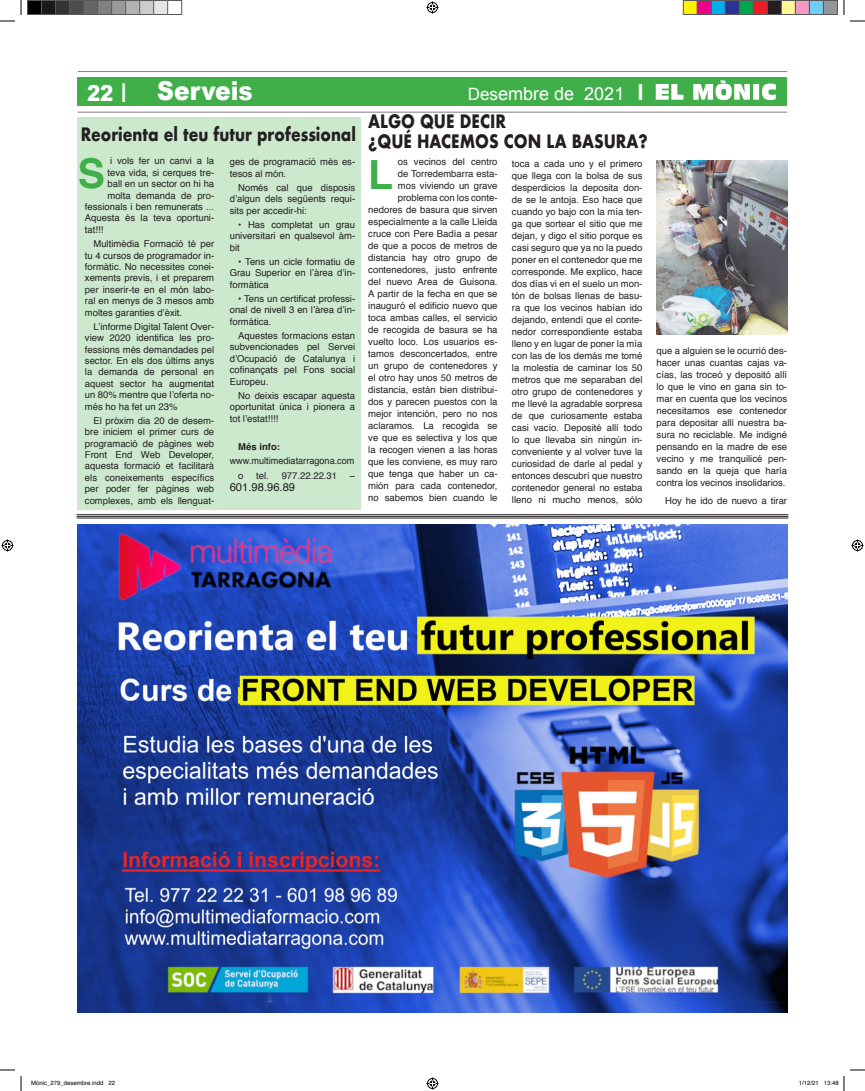
<style>
.page{position:relative;width:865px;height:1091px;background:#fff}
.page>*{position:absolute;margin:0;border:0;box-sizing:border-box;transform-origin:0 0}
.t1{font:700 41.2px "Helvetica";color:#40ae49}
.t2{font:700 40.2px "Helvetica";color:#40ae49}
.t3{font:900 26px "Arial";color:#fff;scale:.9 1}
.t4{font:700 18px/20px "Futura";color:#231f20;scale:.83 1}
.t5{font:18px "Arial";color:#fff}
.t6{font:11.2px "Helvetica";color:#231f20}
.t7{font:9.5px/12px "Helvetica";color:#231f20;text-align:justify}
.t8{font:9.5px/14.2px "Helvetica";color:#231f20;scale:.96 1}
.t9{font:700 9.5px "Helvetica";color:#231f20}
.t10{font:6px "Helvetica";color:#000}
.s1{font-size:22px}
.s2{font-weight:400}
.s3{font-size:17px}
.s4{font-weight:700;font-size:22px}
</style>
<div class="page">
<div style="left:78px;top:117px;width:283px;height:392px;background:#cce9ce"></div>
<div style="left:78px;top:78px;width:708px;height:28px;background:#40ae49"></div>
<svg style="left:655px;top:80px;width:120px;height:20px"></svg>
<hr style="left:78px;top:71px;width:708px;height:1px;background:#231f20">
<hr style="left:78px;top:112px;width:708px;height:1px;background:#231f20">
<img style="left:78px;top:524px;width:709px;height:488px">
<hr style="left:77px;top:514px;width:711px;height:1px;background:#231f20">
<hr style="left:77px;top:516px;width:711px;height:1px;background:#231f20">
<hr style="left:77px;top:518px;width:711px;height:1px;background:#231f20">
<img style="left:656px;top:161px;width:130px;height:174px">
<svg style="left:0;top:0;width:22px;height:22px"></svg>
<svg style="left:0;top:1069px;width:22px;height:22px"></svg>
<svg style="left:843px;top:0;width:21px;height:22px"></svg>
<svg style="left:426px;top:2px;width:12px;height:12px"></svg>
<svg style="left:426px;top:1077px;width:12px;height:12px"></svg>
<svg style="left:2px;top:539px;width:12px;height:12px"></svg>
<svg style="left:851px;top:539px;width:12px;height:12px"></svg>
<div style="left:28px;top:0;width:13px;height:14px;background:#000"></div>
<div style="left:27px;top:0;width:15px;height:15px;border:1px solid #595959"></div>
<div style="left:42px;top:0;width:14px;height:14px;background:#191919"></div>
<div style="left:41px;top:0;width:15px;height:15px;border:1px solid #595959"></div>
<div style="left:56px;top:0;width:14px;height:14px;background:#333"></div>
<div style="left:55px;top:0;width:15px;height:15px;border:1px solid #595959"></div>
<div style="left:70px;top:0;width:14px;height:14px;background:#4d4d4d"></div>
<div style="left:69px;top:0;width:15px;height:15px;border:1px solid #595959"></div>
<div style="left:84px;top:0;width:13px;height:14px;background:#666"></div>
<div style="left:83px;top:0;width:15px;height:15px;border:1px solid #595959"></div>
<div style="left:98px;top:0;width:14px;height:14px;background:#808080"></div>
<div style="left:97px;top:0;width:15px;height:15px;border:1px solid #595959"></div>
<div style="left:112px;top:0;width:13px;height:14px;background:#999"></div>
<div style="left:111px;top:0;width:15px;height:15px;border:1px solid #595959"></div>
<div style="left:126px;top:0;width:14px;height:14px;background:#b2b2b2"></div>
<div style="left:125px;top:0;width:15px;height:15px;border:1px solid #595959"></div>
<div style="left:140px;top:0;width:14px;height:14px;background:#ccc"></div>
<div style="left:139px;top:0;width:15px;height:15px;border:1px solid #595959"></div>
<div style="left:154px;top:0;width:13px;height:14px;background:#e5e5e5"></div>
<div style="left:153px;top:0;width:15px;height:15px;border:1px solid #595959"></div>
<div style="left:167px;top:0;width:15px;height:15px;border:1px solid #595959"></div>
<div style="left:683px;top:0;width:14px;height:14px;background:#fff101"></div>
<div style="left:682px;top:0;width:15px;height:15px;border:1px solid #595959"></div>
<div style="left:697px;top:0;width:14px;height:14px;background:#ed028c"></div>
<div style="left:696px;top:0;width:15px;height:15px;border:1px solid #595959"></div>
<div style="left:711px;top:0;width:14px;height:14px;background:#00aeef"></div>
<div style="left:710px;top:0;width:15px;height:15px;border:1px solid #595959"></div>
<div style="left:725px;top:0;width:14px;height:14px;background:#2e3092"></div>
<div style="left:724px;top:0;width:15px;height:15px;border:1px solid #595959"></div>
<div style="left:739px;top:0;width:14px;height:14px;background:#00a54f"></div>
<div style="left:738px;top:0;width:15px;height:15px;border:1px solid #595959"></div>
<div style="left:753px;top:0;width:14px;height:14px;background:#ee1d23"></div>
<div style="left:752px;top:0;width:15px;height:15px;border:1px solid #595959"></div>
<div style="left:767px;top:0;width:14px;height:14px;background:#231f20"></div>
<div style="left:766px;top:0;width:15px;height:15px;border:1px solid #595959"></div>
<div style="left:781px;top:0;width:14px;height:14px;background:#fff79a"></div>
<div style="left:780px;top:0;width:15px;height:15px;border:1px solid #595959"></div>
<div style="left:795px;top:0;width:14px;height:14px;background:#f499c2"></div>
<div style="left:794px;top:0;width:15px;height:15px;border:1px solid #595959"></div>
<div style="left:809px;top:0;width:14px;height:14px;background:#6bcff6"></div>
<div style="left:808px;top:0;width:15px;height:15px;border:1px solid #595959"></div>
<div style="left:823px;top:0;width:14px;height:14px;background:#939598"></div>
<div style="left:822px;top:0;width:15px;height:15px;border:1px solid #595959"></div>
<svg style="left:843px;top:1069px;width:21px;height:22px"></svg>
<h3 class="t3" style="left:87px;top:75px;width:186px"><span class="s1">22</span> <span class="s2">I</span> Serveis</h3>
<h3 class="t5" style="left:467px;top:83px;width:177px"><span class="s3">Des</span>embre de 2021 <span class="s4">I</span></h3>
<h3 class="t4" style="left:81px;top:124px;width:333px">Reorienta el teu futur professional</h3>
<p class="t7" style="left:110px;top:156px;width:105px">i vols fer un canvi a la</p>
<p class="t7" style="left:107px;top:167px;width:108px">teva vida, si cerques tre-</p>
<p class="t7" style="left:107px;top:179px;width:108px">ball en un sector on hi ha</p>
<p class="t7" style="left:107px;top:190px;width:108px">molta demanda de pro-</p>
<p class="t7" style="left:85px;top:202px;width:131px">fessionals i ben remunerats ...</p>
<p class="t7" style="left:85px;top:213px;width:131px">Aquesta és la teva oportuni-</p>
<p class="t7" style="left:85px;top:224px;width:20px">tat!!!</p>
<p class="t7" style="left:85px;top:239px;width:131px;line-height:11.4px;text-indent:9px">Multimèdia Formació té per tu 4 cursos de programador in&shy;formàtic. No necessites conei&shy;xements previs, i et preparem per inserir-te en el món labo&shy;ral en menys de 3 mesos amb moltes garanties d’èxit.</p>
<p class="t7" style="left:85px;top:321px;width:131px;line-height:11.4px;text-indent:9px">L’informe Digital Talent Over&shy;view 2020 identifica les pro&shy;fessions més demandades pel sector. En els dos últims anys la demanda de personal en aquest sector ha augmentat un 80% mentre que l’oferta no&shy;més ho ha fet un 23%</p>
<p class="t7" style="left:85px;top:416px;width:131px;line-height:11.4px;text-indent:9px">El pròxim dia 20 de desem&shy;bre iniciem el primer curs de programació de pàgines web Front End Web Developer, aquesta formació et facilitarà els coneixements específics per poder fer pàgines web complexes, amb els llenguat-</p>
<h3 class="t4" style="left:368px;top:111px;width:338px">ALGO QUE DECIR<br>¿QUÉ HACEMOS CON LA BASURA?</h3>
<h2 class="t2" style="left:368px;top:152px;width:26px">L</h2>
<h1 class="t1" style="left:78px;top:150px;width:29px">S</h1>
<p class="t7" style="left:229px;top:157px;width:127px;line-height:11.4px">ges de programació més es&shy;tesos al món.</p>
<p class="t7" style="left:368px;top:157px;width:131px;text-align:right">os vecinos del centro<br>de Torredembarra esta-<br>mos viviendo un grave problema con los conte&shy;nedores de basura que sirven especialmente a la calle Lleida cruce con Pere Badía a pesar de que a pocos de metros de distancia hay otro grupo de contenedores, justo enfrente del nuevo Area de Guisona.<br>A partir de la fecha en que se inauguró el edificio nuevo que toca ambas calles, el servicio de recogida de basura se ha vuelto loco. Los usuarios es&shy;tamos desconcertados, entre un grupo de contenedores y el otro hay unos 50 metros de distancia, están bien distribui&shy;dos y parecen puestos con la mejor intención, pero no nos aclaramos. La recogida se ve que es selectiva y los que la recogen vienen a las horas que les conviene, es muy raro que tenga que haber un ca&shy;mión para cada contenedor, no sabemos bien cuando le</p>
<p class="t7" style="left:511px;top:158px;width:132px">toca a cada uno y el primero que llega con la bolsa de sus desperdicios la deposita don&shy;de se le antoja. Eso hace que cuando yo bajo con la mía ten&shy;ga que sortear el sitio que me dejan, y digo el sitio porque es casi seguro que ya no la puedo poner en el contenedor que me corresponde. Me explico, hace dos días vi en el suelo un mon&shy;tón de bolsas llenas de basu&shy;ra que los vecinos habían ido dejando, entendí que el conte&shy;nedor correspondiente estaba lleno y en lugar de poner la mía con las de los demás me tomé la molestia de caminar los 50 metros que me separaban del otro grupo de contenedores y me llevé la agradable sorpresa de que curiosamente estaba casi vacío. Deposité allí todo lo que llevaba sin ningún in&shy;conveniente y al volver tuve la curiosidad de darle al pedal y entonces descubrí que nuestro contenedor general no estaba lleno ni mucho menos, sólo</p>
<p class="t7" style="left:229px;top:183px;width:127px;line-height:11.4px;text-indent:9px">Només cal que disposis d’algun dels següents requi&shy;sits per accedir-hi:</p>
<p class="t7" style="left:229px;top:220px;width:127px;line-height:11.4px;text-indent:9px">• Has completat un grau universitari en qualsevol àm&shy;bit</p>
<p class="t7" style="left:229px;top:256px;width:127px;line-height:11.4px;text-indent:9px">• Tens un cicle formatiu de Grau Superior en l’àrea d’in&shy;formàtica</p>
<p class="t7" style="left:229px;top:293px;width:127px;line-height:11.4px;text-indent:9px">• Tens un certificat professi&shy;onal de nivell 3 en l’àrea d’in&shy;formàtica.</p>
<p class="t7" style="left:229px;top:331px;width:127px;line-height:11.4px;text-indent:9px">Aquestes formacions estan subvencionades pel Servei d’Ocupació de Catalunya i cofinançats pel Fons social Europeu.</p>
<p class="t7" style="left:229px;top:391px;width:127px;line-height:11.4px;text-indent:9px">No deixis escapar aquesta oportunitat única i pionera a tot l’estat!!!!</p>
<p class="t9" style="left:238px;top:441px;width:43px">Més info:</p>
<p class="t8" style="left:238px;top:455px;width:123px;text-indent:-9px">www.multimediatarragona.com o</p>
<p class="t7" style="left:256px;top:470px;width:14px">tel.</p>
<p class="t7" style="left:281px;top:470px;width:57px">977.22.22.31</p>
<p class="t7" style="left:350px;top:470px;width:7px">–</p>
<p class="t6" style="left:229px;top:482px;width:67px">601.98.96.89</p>
<p class="t7" style="left:656px;top:345px;width:132px">que a alguien se le ocurrió des&shy;hacer unas cuantas cajas va&shy;cías, las troceó y depositó allí lo que le vino en gana sin to&shy;mar en cuenta que los vecinos necesitamos ese contenedor para depositar allí nuestra ba&shy;sura no reciclable. Me indigné pensando en la madre de ese vecino y me tranquilicé pen&shy;sando en la queja que haría contra los vecinos insolidarios.</p>
<p class="t7" style="left:664px;top:495px;width:123px">Hoy he ido de nuevo a tirar</p>
<p class="t10" style="left:31px;top:1078px;width:86px">Mònic_279_desembre.indd 22</p>
<p class="t10" style="left:798px;top:1080px;width:42px">1/12/21 13:48</p>
</div>
